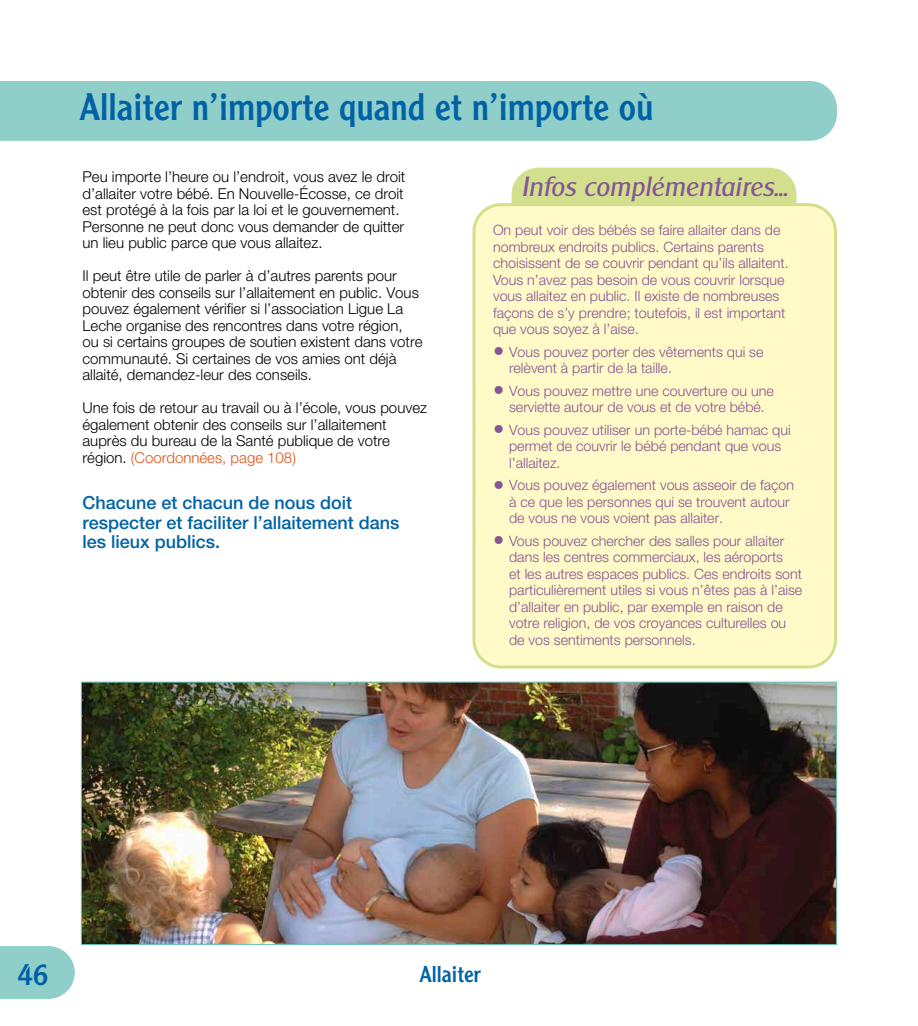
<style>
.page{position:relative;width:918px;height:1026px;background:#fff}
.page>*{position:absolute;margin:0;border:0;box-sizing:border-box;transform-origin:0 0}
.t1{font:37.5px "Clearface Gothic LT Std";color:#0062a6}
.t2{font:30px "Clearface Gothic LT Std";color:#0062a6}
.t3{font:italic 27px "Clear Gothic Serial";color:#855595}
.t4{font:22.5px "Clearface Gothic LT Std";color:#0062a6}
.t5{font:500 18px/19.5px "Helvetica Neue LT Std";color:#0062a6}
.t6{font:300 15px/16.5px "Helvetica Neue LT Std";color:#000}
.t7{font:300 14.25px/16.5px "Helvetica Neue LT Std";color:#855595}
.s1{color:#e35216}
.s2{font-size:22.5px}
</style>
<div class="page">
<div style="left:0;top:81px;width:837px;height:60px;background:#90cfc9"></div>
<svg style="left:0;top:946px;width:75px;height:53px;background:#98d2cd"></svg>
<div style="left:512px;top:168px;width:285px;height:73px;background:#d2e08e;border-radius:27px"></div>
<div style="left:474px;top:205px;width:362px;height:462px;background:#fffac7;border-radius:27px"></div>
<div style="left:472px;top:203px;width:365px;height:466px;border:3px solid #d2e08e;border-radius:27px"></div>
<img style="left:83px;top:684px;width:752px;height:259px">
<div style="left:81px;top:682px;width:756px;height:263px;border:1px solid #67bfb8"></div>
<h1 class="t1" style="left:80px;top:83px;width:576px">Allaiter n’importe quand et n’importe où</h1>
<p class="t6" style="left:82px;top:168px;width:324px">Peu importe l’heure ou l’endroit, vous avez le droit d’allaiter votre bébé. En Nouvelle-Écosse, ce droit est protégé à la fois par la loi et le gouvernement.<br>Personne ne peut donc vous demander de quitter un lieu public parce que vous allaitez.</p>
<p class="t6" style="left:82px;top:267px;width:342px">Il peut être utile de parler à d’autres parents pour obtenir des conseils sur l’allaitement en public. Vous pouvez également vérifier si l’association Ligue La Leche organise des rencontres dans votre région, ou si certains groupes de soutien existent dans votre communauté. Si certaines de vos amies ont déjà allaité, demandez-leur des conseils.</p>
<p class="t6" style="left:82px;top:399px;width:346px">Une fois de retour au travail ou à l’école, vous pouvez également obtenir des conseils sur l’allaitement auprès du bureau de la Santé publique de votre région. <span class="s1">(Coordonnées, page 108)</span></p>
<p class="t5" style="left:82px;top:493px;width:319px">Chacune et chacun de nous doit respecter et faciliter l’allaitement dans les lieux publics.</p>
<h3 class="t3" style="left:522px;top:170px;width:268px">Infos complémentaires...</h3>
<p class="t7" style="left:493px;top:222px;width:297px">On peut voir des bébés se faire allaiter dans de nombreux endroits publics. Certains parents choisissent de se couvrir pendant qu’ils allaitent.<br>Vous n’avez pas besoin de vous couvrir lorsque vous allaitez en public. Il existe de nombreuses façons de s’y prendre; toutefois, il est important que vous soyez à l’aise.</p>
<p class="t7" style="left:509px;top:343px;width:256px;text-indent:-16px"><span class="s2">•</span> Vous pouvez porter des vêtements qui se relèvent à partir de la taille.</p>
<p class="t7" style="left:493px;top:382px;width:282px;text-align:center"><span class="s2">•</span> Vous pouvez mettre une couverture ou une serviette autour de vous et de votre bébé.</p>
<p class="t7" style="left:509px;top:421px;width:283px;text-indent:-16px"><span class="s2">•</span> Vous pouvez utiliser un porte-bébé hamac qui permet de couvrir le bébé pendant que vous l’allaitez.</p>
<p class="t7" style="left:509px;top:477px;width:287px;text-indent:-16px"><span class="s2">•</span> Vous pouvez également vous asseoir de façon à ce que les personnes qui se trouvent autour de vous ne vous voient pas allaiter.</p>
<p class="t7" style="left:509px;top:532px;width:295px;text-indent:-16px"><span class="s2">•</span> Vous pouvez chercher des salles pour allaiter dans les centres commerciaux, les aéroports<br>et les autres espaces publics. Ces endroits sont particulièrement utiles si vous n’êtes pas à l’aise d’allaiter en public, par exemple en raison de votre religion, de vos croyances culturelles ou de vos sentiments personnels.</p>
<h2 class="t2" style="left:17px;top:956px;width:33px">46</h2>
<h3 class="t4" style="left:419px;top:960px;width:63px">Allaiter</h3>
</div>
